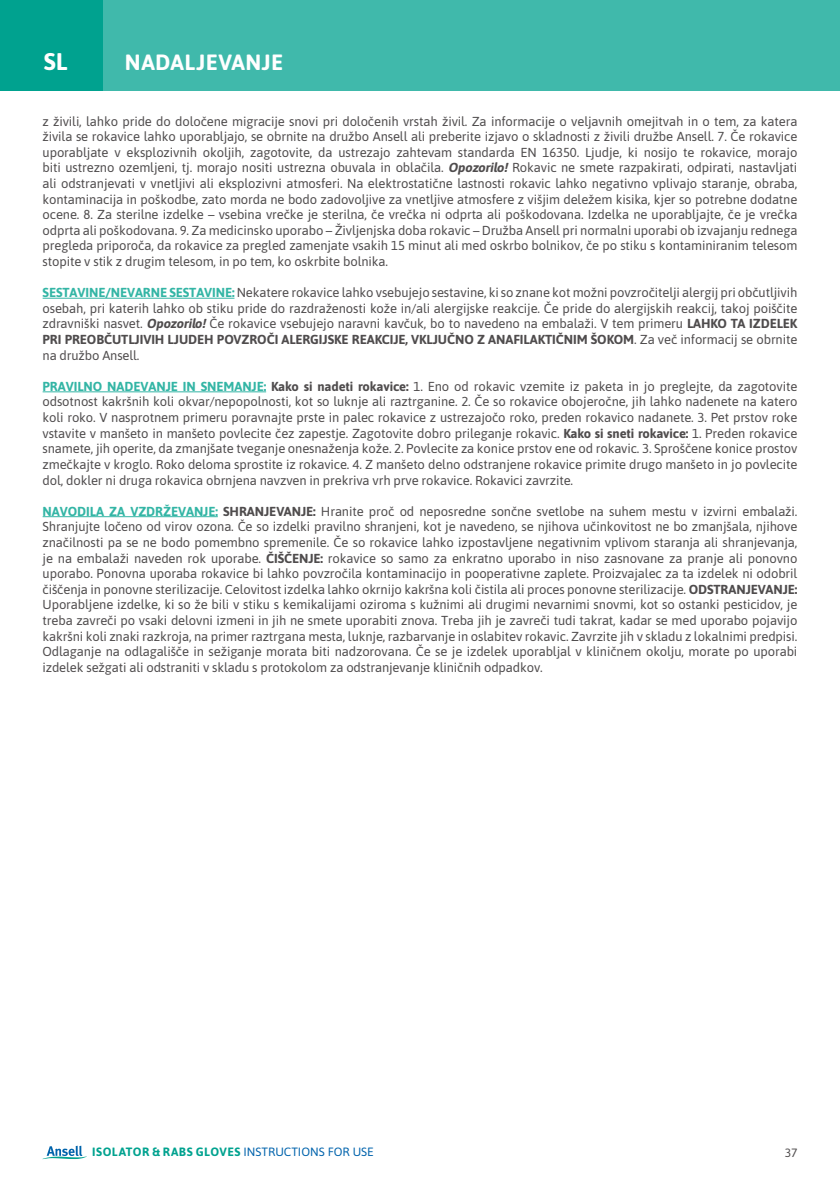
<style>
.page{position:relative;width:840px;height:1191px;background:#fff}
.page>*{position:absolute;margin:0;border:0;box-sizing:border-box;transform-origin:0 0}
.t1{font:700 24px "Asap";color:#fff}
.t2{font:700 22px "Asap";letter-spacing:.02em;color:#fff}
.t3{font:13px/15.6px "Asap";letter-spacing:-.01em;color:#4f4c4d;text-align:justify}
.t4{font:700 12px "Asap";letter-spacing:.04em;color:#00a28f}
.t5{font:12px "Asap";color:#4f4c4d}
.s1{font-weight:700;font-style:italic}
.s2{font-weight:700;color:#33b5a5}
.s3{font-weight:700}
.s4{font-weight:400;color:#0063ac}
</style>
<div class="page">
<div style="left:0;top:0;width:839px;height:91px;background:#40b9ab"></div>
<div style="left:0;top:0;width:102px;height:91px;background:#00a28f"></div>
<hr style="left:43px;top:298px;width:191px;height:1px;background:#33b5a5">
<hr style="left:43px;top:391px;width:223px;height:1px;background:#33b5a5">
<hr style="left:43px;top:516px;width:175px;height:1px;background:#33b5a5">
<svg style="left:43px;top:1145px;width:44px;height:14px"></svg>
<h1 class="t1" style="left:44px;top:45px;width:25px">SL</h1>
<h2 class="t2" style="left:125px;top:47px;width:160px">NADALJEVANJE</h2>
<p class="t3" style="left:43px;top:112px;width:756px">z živili, lahko pride do določene migracije snovi pri določenih vrstah živil. Za informacije o veljavnih omejitvah in o tem, za katera živila se rokavice lahko uporabljajo, se obrnite na družbo Ansell ali preberite izjavo o skladnosti z živili družbe Ansell. 7. Če rokavice uporabljate v eksplozivnih okoljih, zagotovite, da ustrezajo zahtevam standarda EN 16350. Ljudje, ki nosijo te rokavice, morajo biti ustrezno ozemljeni, tj. morajo nositi ustrezna obuvala in oblačila. <span class="s1">Opozorilo!</span> Rokavic ne smete razpakirati, odpirati, nastavljati ali odstranjevati v vnetljivi ali eksplozivni atmosferi. Na elektrostatične lastnosti rokavic lahko negativno vplivajo staranje, obraba, kontaminacija in poškodbe, zato morda ne bodo zadovoljive za vnetljive atmosfere z višjim deležem kisika, kjer so potrebne dodatne ocene. 8. Za sterilne izdelke – vsebina vrečke je sterilna, če vrečka ni odprta ali poškodovana. Izdelka ne uporabljajte, če je vrečka odprta ali poškodovana. 9. Za medicinsko uporabo – Življenjska doba rokavic – Družba Ansell pri normalni uporabi ob izvajanju rednega pregleda priporoča, da rokavice za pregled zamenjate vsakih 15 minut ali med oskrbo bolnikov, če po stiku s kontaminiranim telesom stopite v stik z drugim telesom, in po tem, ko oskrbite bolnika.</p>
<p class="t3" style="left:43px;top:284px;width:756px"><span class="s2">SESTAVINE/NEVARNE SESTAVINE:</span> Nekatere rokavice lahko vsebujejo sestavine, ki so znane kot možni povzročitelji alergij pri občutljivih osebah, pri katerih lahko ob stiku pride do razdraženosti kože in/ali alergijske reakcije. Če pride do alergijskih reakcij, takoj poiščite zdravniški nasvet. <span class="s1">Opozorilo!</span>Če rokavice vsebujejo naravni kavčuk, bo to navedeno na embalaži. V tem primeru <span class="s3">LAHKO TA IZDELEK PRI PREOBČUTLJIVIH LJUDEH POVZROČI ALERGIJSKE REAKCIJE, VKLJUČNO Z ANAFILAKTIČNIM ŠOKOM</span>. Za več informacij se obrnite na družbo Ansell.</p>
<p class="t3" style="left:43px;top:378px;width:756px"><span class="s2">PRAVILNO NADEVANJE IN SNEMANJE:</span> <span class="s3">Kako si nadeti rokavice:</span> 1. Eno od rokavic vzemite iz paketa in jo preglejte, da zagotovite odsotnost kakršnih koli okvar/nepopolnosti, kot so luknje ali raztrganine. 2. Če so rokavice obojeročne, jih lahko nadenete na katero koli roko. V nasprotnem primeru poravnajte prste in palec rokavice z ustrezajočo roko, preden rokavico nadanete. 3. Pet prstov roke vstavite v manšeto in manšeto povlecite čez zapestje. Zagotovite dobro prileganje rokavic. <span class="s3">Kako si sneti rokavice:</span> 1. Preden rokavice snamete, jih operite, da zmanjšate tveganje onesnaženja kože. 2. Povlecite za konice prstov ene od rokavic. 3. Sproščene konice prostov zmečkajte v kroglo. Roko deloma sprostite iz rokavice. 4. Z manšeto delno odstranjene rokavice primite drugo manšeto in jo povlecite dol, dokler ni druga rokavica obrnjena navzven in prekriva vrh prve rokavice. Rokavici zavrzite.</p>
<p class="t3" style="left:43px;top:502px;width:756px"><span class="s2">NAVODILA ZA VZDRŽEVANJE:</span> <span class="s3">SHRANJEVANJE:</span> Hranite proč od neposredne sončne svetlobe na suhem mestu v izvirni embalaži.<br>Shranjujte ločeno od virov ozona. Če so izdelki pravilno shranjeni, kot je navedeno, se njihova učinkovitost ne bo zmanjšala, njihove značilnosti pa se ne bodo pomembno spremenile. Če so rokavice lahko izpostavljene negativnim vplivom staranja ali shranjevanja, je na embalaži naveden rok uporabe. <span class="s3">ČIŠČENJE:</span> rokavice so samo za enkratno uporabo in niso zasnovane za pranje ali ponovno uporabo. Ponovna uporaba rokavice bi lahko povzročila kontaminacijo in pooperativne zaplete. Proizvajalec za ta izdelek ni odobril čiščenja in ponovne sterilizacije. Celovitost izdelka lahko okrnijo kakršna koli čistila ali proces ponovne sterilizacije. <span class="s3">ODSTRANJEVANJE:<br></span>Uporabljene izdelke, ki so že bili v stiku s kemikalijami oziroma s kužnimi ali drugimi nevarnimi snovmi, kot so ostanki pesticidov, je treba zavreči po vsaki delovni izmeni in jih ne smete uporabiti znova. Treba jih je zavreči tudi takrat, kadar se med uporabo pojavijo kakršni koli znaki razkroja, na primer raztrgana mesta, luknje, razbarvanje in oslabitev rokavic. Zavrzite jih v skladu z lokalnimi predpisi.<br>Odlaganje na odlagališče in sežiganje morata biti nadzorovana. Če se je izdelek uporabljal v kliničnem okolju, morate po uporabi izdelek sežgati ali odstraniti v skladu s protokolom za odstranjevanje kliničnih odpadkov.</p>
<p class="t4" style="left:92px;top:1143px;width:283px">ISOLATOR &amp; RABS GLOVES <span class="s4">INSTRUCTIONS FOR USE</span></p>
<p class="t5" style="left:784px;top:1144px;width:14px">37</p>
</div>
